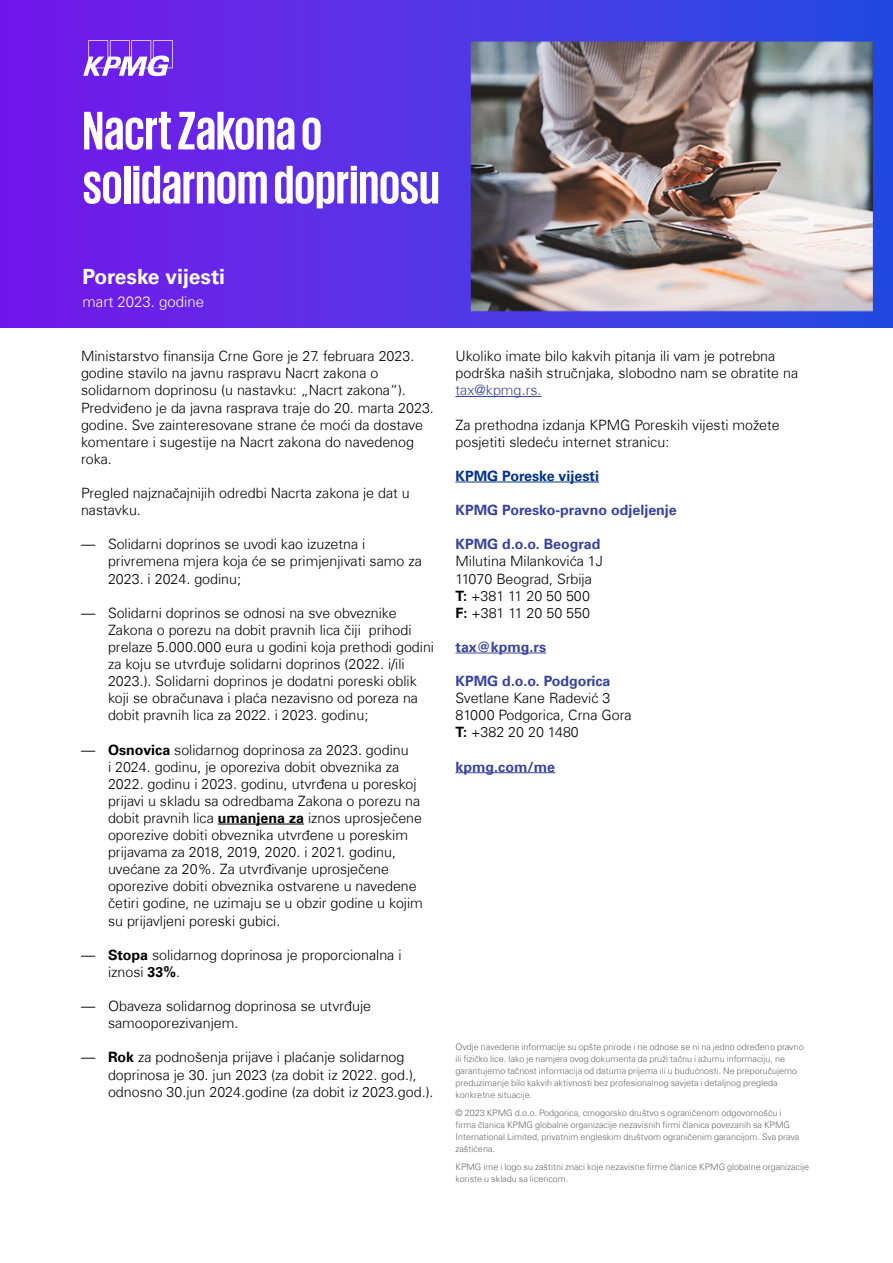
<style>
.page{position:relative;width:893px;height:1263px;background:#fff}
.page>*{position:absolute;margin:0;border:0;box-sizing:border-box;transform-origin:0 0}
.t1{font:700 55.5px/54px "KPMG Cyrillic";color:#fff}
.t2{font:700 21px "Universfor KPMG";color:#fff}
.t3{font:300 15px "Universfor KPMG";color:#fff}
.t4{font:300 14.25px/17.1px "Universfor KPMG";color:#000}
.t5{font:700 14.25px "Universfor KPMG";color:#38449c}
.t6{font:700 14.25px "Universfor KPMG";color:#00338d}
.t7{font:300 14.25px "Universfor KPMG";color:#38449c}
.t8{font:300 9px/12px "Universfor KPMG";color:#666767}
.s1{font-weight:700}
</style>
<div class="page">
<img style="left:0;top:0;width:893px;height:328px">
<hr style="left:218px;top:824px;width:86px;height:1px;background:#000">
<hr style="left:455px;top:396px;width:87px;height:1px;background:#38449c">
<hr style="left:455px;top:482px;width:144px;height:1px;background:#00338d">
<hr style="left:455px;top:653px;width:91px;height:1px;background:#38449c">
<hr style="left:455px;top:772px;width:100px;height:1px;background:#38449c">
<svg style="left:83px;top:40px;width:90px;height:36px"></svg>
<h1 class="t1" style="left:82px;top:102px;width:359px">Nacrt Zakona o solidarnom doprinosu</h1>
<h2 class="t2" style="left:82px;top:264px;width:144px">Poreske vijesti</h2>
<p class="t3" style="left:82px;top:292px;width:123px">mart 2023. godine</p>
<p class="t4" style="left:81px;top:348px;width:354px">Ministarstvo finansija Crne Gore je 27. februara 2023. godine stavilo na javnu raspravu Nacrt zakona o solidarnom doprinosu (u nastavku: „Nacrt zakona“).<br>Predviđeno je da javna rasprava traje do 20. marta 2023. godine. Sve zainteresovane strane će moći da dostave komentare i sugestije na Nacrt zakona do navedenog roka.</p>
<p class="t4" style="left:81px;top:484px;width:330px">Pregled najznačajnijih odredbi Nacrta zakona je dat u nastavku.</p>
<p class="t4" style="left:108px;top:536px;width:315px;text-indent:-27px">— Solidarni doprinos se uvodi kao izuzetna i privremena mjera koja će se primjenjivati samo za<br>2023. i 2024. godinu;</p>
<p class="t4" style="left:108px;top:604px;width:328px;text-indent:-27px">— Solidarni doprinos se odnosi na sve obveznike Zakona o porezu na dobit pravnih lica čiji prihodi prelaze 5.000.000 eura u godini koja prethodi godini za koju se utvrđuje solidarni doprinos (2022. i/ili 2023.). Solidarni doprinos je dodatni poreski oblik koji se obračunava i plaća nezavisno od poreza na dobit pravnih lica za 2022. i 2023. godinu;</p>
<p class="t4" style="left:108px;top:741px;width:316px;text-indent:-27px">— <span class="s1">Osnovica</span> solidarnog doprinosa za 2023. godinu<br>i 2024. godinu, je oporeziva dobit obveznika za 2022. godinu i 2023. godinu, utvrđena u poreskoj prijavi u skladu sa odredbama Zakona o porezu na dobit pravnih lica <span class="s1">umanjena za</span> iznos uprosječene oporezive dobiti obveznika utvrđene u poreskim prijavama za 2018, 2019, 2020. i 2021. godinu, uvećane za 20%. Za utvrđivanje uprosječene oporezive dobiti obveznika ostvarene u navedene četiri godine, ne uzimaju se u obzir godine u kojim su prijavljeni poreski gubici.</p>
<p class="t4" style="left:108px;top:946px;width:295px;text-indent:-27px">— <span class="s1">Stopa</span> solidarnog doprinosa je proporcionalna i iznosi <span class="s1">33%</span>.</p>
<p class="t4" style="left:108px;top:997px;width:265px;text-indent:-27px">— Obaveza solidarnog doprinosa se utvrđuje samooporezivanjem.</p>
<p class="t4" style="left:108px;top:1049px;width:327px;text-indent:-27px">— <span class="s1">Rok</span> za podnošenja prijave i plaćanje solidarnog doprinosa je 30. jun 2023 (za dobit iz 2022. god.), odnosno 30.jun 2024.godine (za dobit iz 2023.god.).</p>
<p class="t4" style="left:455px;top:348px;width:344px">Ukoliko imate bilo kakvih pitanja ili vam je potrebna podrška naših stručnjaka, slobodno nam se obratite na</p>
<p class="t7" style="left:455px;top:382px;width:88px">tax@kpmg.rs.</p>
<p class="t4" style="left:455px;top:416px;width:326px">Za prethodna izdanja KPMG Poreskih vijesti možete posjetiti sledeću internet stranicu:</p>
<p class="t6" style="left:455px;top:467px;width:145px">KPMG Poreske vijesti</p>
<p class="t5" style="left:455px;top:502px;width:223px">KPMG Poresko-pravno odjeljenje</p>
<p class="t5" style="left:455px;top:536px;width:146px">KPMG d.o.o. Beograd</p>
<p class="t4" style="left:455px;top:553px;width:149px">Milutina Milankovića 1J<br>11070 Beograd, Srbija<br><span class="s1">T:</span> +381 11 20 50 500<br><span class="s1">F:</span> +381 11 20 50 550</p>
<p class="t5" style="left:455px;top:638px;width:92px">tax@kpmg.rs</p>
<p class="t5" style="left:455px;top:673px;width:156px">KPMG d.o.o. Podgorica</p>
<p class="t4" style="left:455px;top:690px;width:178px">Svetlane Kane Radević 3<br>81000 Podgorica, Crna Gora<br><span class="s1">T:</span> +382 20 20 1480</p>
<p class="t5" style="left:455px;top:758px;width:101px">kpmg.com/me</p>
<p class="t8" style="left:455px;top:1041px;width:350px">Ovdje navedene informacije su opšte prirode i ne odnose se ni na jedno određeno pravno ili fizičko lice. Iako je namjera ovog dokumenta da pruži tačnu i ažurnu informaciju, ne garantujemo tačnost informacija od datuma prijema ili u budućnosti. Ne preporučujemo preduzimanje bilo kakvih aktivnosti bez profesionalnog savjeta i detaljnog pregleda konkretne situacije.</p>
<p class="t8" style="left:455px;top:1107px;width:345px">© 2023 KPMG d.o.o. Podgorica, crnogorsko društvo s ograničenom odgovornošću i firma članica KPMG globalne organizacije nezavisnih firmi članica povezanih sa KPMG International Limited, privatnim engleskim društvom ograničenim garancijom. Sva prava zaštićena.</p>
<p class="t8" style="left:455px;top:1161px;width:355px">KPMG ime i logo su zaštitni znaci koje nezavisne firme članice KPMG globalne organizacije koriste u skladu sa licencom.</p>
</div>
